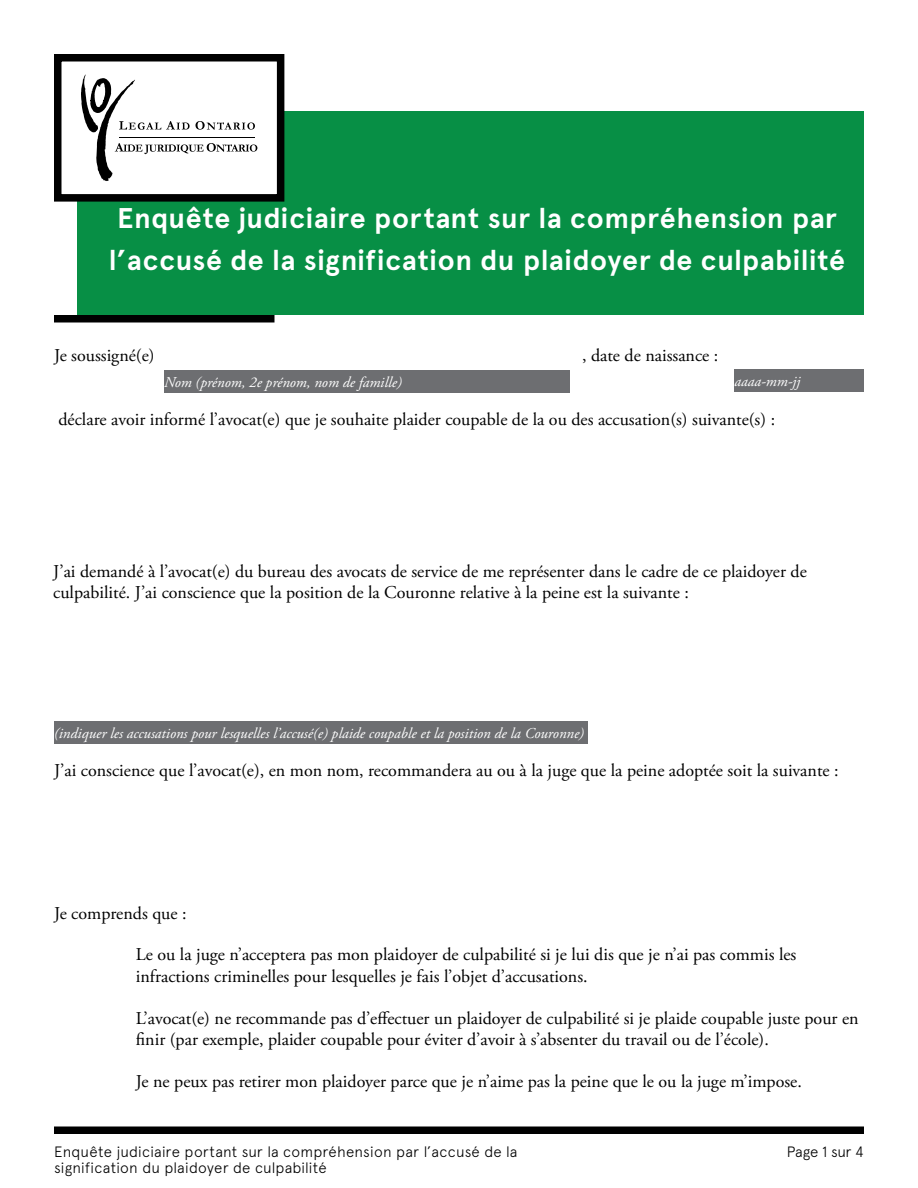
<style>
.page{position:relative;width:918px;height:1188px;background:#fff}
.page>*{position:absolute;margin:0;border:0;box-sizing:border-box;transform-origin:0 0}
.t1{font:700 28.5px/42px "Apercu";letter-spacing:.02em;color:#fff}
.Headers{font:18px/21.6px "Adobe Garamond Pro";color:#000}
.Headers-2{font:italic 15px "Adobe Garamond Pro";color:#fff}
.Subheader{font:300 15px "Apercu";letter-spacing:.005em;color:#000}
</style>
<div class="page">
<div style="left:54px;top:1126px;width:810px;height:8px;background:#000"></div>
<div style="left:77px;top:111px;width:787px;height:204px;background:#078f45"></div>
<div style="left:58px;top:58px;width:223px;height:140px;background:#fff"></div>
<div style="left:54px;top:54px;width:230px;height:148px;border:8px solid #000"></div>
<div style="left:54px;top:315px;width:220px;height:7px;background:#000"></div>
<svg style="left:81px;top:74px;width:176px;height:107px"></svg>
<div style="left:54px;top:721px;width:534px;height:23px;background:#6d6e71"></div>
<div style="left:734px;top:370px;width:130px;height:22px;background:#6d6e71"></div>
<div style="left:164px;top:370px;width:406px;height:23px;background:#6d6e71"></div>
<p class="t1" style="left:109px;top:197px;width:738px">Enquête judiciaire portant sur la compréhension par l’accusé de la signification du plaidoyer de culpabilité</p>
<p class="Headers" style="left:54px;top:345px;width:102px">Je soussigné(e)</p>
<p class="Headers" style="left:582px;top:345px;width:138px">, date de naissance :</p>
<p class="Headers-2" style="left:164px;top:373px;width:239px">Nom (prénom, 2e prénom, nom de famille)</p>
<p class="Headers-2" style="left:734px;top:372px;width:67px">aaaa-mm-jj</p>
<p class="Headers" style="left:58px;top:409px;width:718px">déclare avoir informé l’avocat(e) que je souhaite plaider coupable de la ou des accusation(s) suivante(s) :</p>
<p class="Headers" style="left:53px;top:561px;width:755px">J’ai demandé à l’avocat(e) du bureau des avocats de service de me représenter dans le cadre de ce plaidoyer de culpabilité. J’ai conscience que la position de la Couronne relative à la peine est la suivante :</p>
<p class="Headers-2" style="left:54px;top:724px;width:532px">(indiquer les accusations pour lesquelles l’accusé(e) plaide coupable et la position de la Couronne)</p>
<p class="Headers" style="left:54px;top:760px;width:786px">J’ai conscience que l’avocat(e), en mon nom, recommandera au ou à la juge que la peine adoptée soit la suivante :</p>
<p class="Headers" style="left:54px;top:903px;width:134px">Je comprends que :</p>
<p class="Headers" style="left:136px;top:944px;width:662px">Le ou la juge n’acceptera pas mon plaidoyer de culpabilité si je lui dis que je n’ai pas commis les infractions criminelles pour lesquelles je fais l’objet d’accusations.</p>
<p class="Headers" style="left:136px;top:1008px;width:724px">L’avocat(e) ne recommande pas d’effectuer un plaidoyer de culpabilité si je plaide coupable juste pour en finir (par exemple, plaider coupable pour éviter d’avoir à s’absenter du travail ou de l’école).</p>
<p class="Headers" style="left:136px;top:1072px;width:667px">Je ne peux pas retirer mon plaidoyer parce que je n’aime pas la peine que le ou la juge m’impose.</p>
<p class="Subheader" style="left:54px;top:1142px;width:465px">Enquête judiciaire portant sur la compréhension par l’accusé de la</p>
<p class="Subheader" style="left:787px;top:1142px;width:79px">Page 1 sur 4</p>
<p class="Subheader" style="left:54px;top:1159px;width:274px">signification du plaidoyer de culpabilité</p>
</div>
